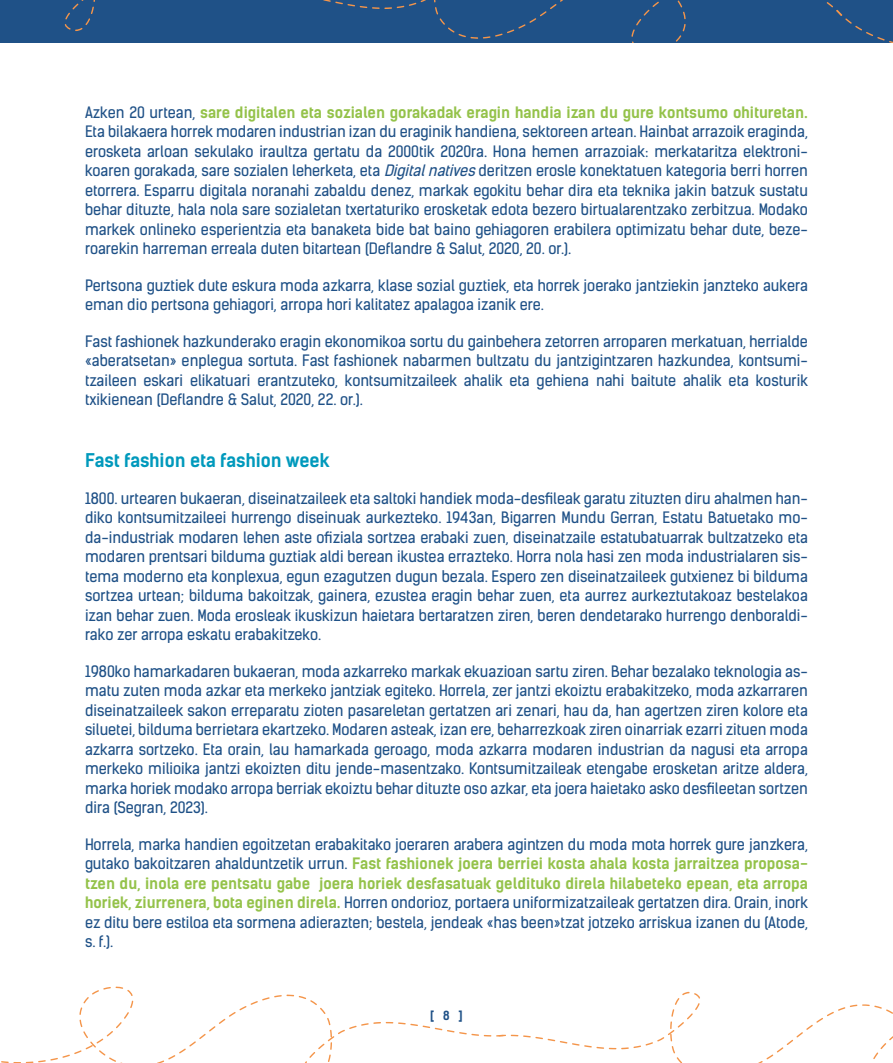
<style>
.page{position:relative;width:893px;height:1063px;background:#fff}
.page>*{position:absolute;margin:0;border:0;box-sizing:border-box;transform-origin:0 0}
.t1{font:700 18px "Kelson Sans";color:#0099bc}
.t2{font:15px/19.5px "Kelson Sans";color:#1f5187;text-align:justify}
.t3{font:700 12px "Kelson Sans";color:#1f5187}
.s1{font-weight:700;color:#94c24a}
.s2{font-family:"Minion Pro";font-weight:700;color:#94c24a}
.s3{font-family:"Minion Pro"}
.s4{font-style:italic}
</style>
<div class="page">
<div style="left:0;top:0;width:893px;height:43px;background:#1f5187"></div>
<svg style="left:1px;top:987px;width:497px;height:76px"></svg>
<svg style="left:498px;top:992px;width:395px;height:71px"></svg>
<p class="t2" style="left:85px;top:102px;width:724px">Azken 20 urtean, <span class="s1">sare digitalen eta sozialen gorakadak eragin handia izan du gure kontsumo ohituretan</span><span class="s2">.<br></span>Eta bilakaera horrek modaren industrian izan du eraginik handiena, sektoreen artean. Hainbat arrazoik eraginda, erosketa arloan sekulako iraultza gertatu da 2000tik 2020ra. Hona hemen arrazoiak<span class="s3">:</span> merkataritza elektroni&shy;koaren gorakada, sare sozialen leherketa, eta <span class="s4">Digitalnatives</span>deritzen erosle konektatuen kategoria berri horren etorrera. Esparru digitala noranahi zabaldu denez, markak egokitu behar dira eta teknika jakin batzuk sustatu behar dituzte, hala nola sare sozialetan txertaturiko erosketak edota bezero birtualarentzako zerbitzua. Modako markek onlineko esperientzia eta banaketa bide bat baino gehiagoren erabilera optimizatu behar dute, beze&shy;roarekin harreman erreala duten bitartean (Deflandre &amp; Salut, 2020, 20. or.).</p>
<p class="t2" style="left:85px;top:275px;width:724px">Pertsona guztiek dute eskura moda azkarra, klase sozial guztiek, eta horrek joerako jantziekin janzteko aukera eman dio pertsona gehiagori, arropa hori kalitatez apalagoa izanik ere.</p>
<p class="t2" style="left:85px;top:331px;width:724px;text-align:left">Fast fashionek hazkunderako eragin ekonomikoa sortu du gainbehera zetorren arroparen merkatuan, herrialde «aberatsetan» enplegua sortuta. Fast fashionek nabarmen bultzatu du jantzigintzaren hazkundea, kontsumi&shy;tzaileen eskari elikatuari erantzuteko, kontsumitzaileek ahalik eta gehiena nahi baitute ahalik eta kosturik txikienean (Deflandre &amp; Salut, 2020, 22. or.).</p>
<p class="t1" style="left:85px;top:449px;width:246px">Fast fashion eta fashion week</p>
<p class="t2" style="left:85px;top:488px;width:724px">1800. urtearen bukaeran, diseinatzaileek eta saltoki handiek moda-desfileak garatu zituzten diru ahalmen han&shy;diko kontsumitzaileei hurrengo diseinuak aurkezteko. 1943an, Bigarren Mundu Gerran, Estatu Batuetako mo&shy;da-industriak modaren lehen aste ofiziala sortzea erabaki zuen, diseinatzaile estatubatuarrak bultzatzeko eta modaren prentsari bilduma guztiak aldi berean ikustea errazteko. Horra nola hasi zen moda industrialaren sis&shy;tema moderno eta konplexua, egun ezagutzen dugun bezala. Espero zen diseinatzaileek gutxienez bi bilduma sortzea urtean; bilduma bakoitzak, gainera, ezustea eragin behar zuen, eta aurrez aurkeztutakoaz bestelakoa izan behar zuen. Moda erosleak ikuskizun haietara bertaratzen ziren, beren dendetarako hurrengo denboraldi&shy;rako zer arropa eskatu erabakitzeko.</p>
<p class="t2" style="left:85px;top:661px;width:724px">1980ko hamarkadaren bukaeran, moda azkarreko markak ekuazioan sartu ziren. Behar bezalako teknologia as&shy;matu zuten moda azkar eta merkeko jantziak egiteko. Horrela, zer jantzi ekoiztu erabakitzeko, moda azkarraren diseinatzaileek sakon erreparatu zioten pasareletan gertatzen ari zenari, hau da, han agertzen ziren kolore eta siluetei, bilduma berrietara ekartzeko. Modaren asteak, izan ere, beharrezkoak ziren oinarriak ezarri zituen moda azkarra sortzeko. Eta orain, lau hamarkada geroago, moda azkarra modaren industrian da nagusi eta arropa merkeko milioika jantzi ekoizten ditu jende-masentzako. Kontsumitzaileak etengabe erosketan aritze aldera, marka horiek modako arropa berriak ekoiztu behar dituzte oso azkar, eta joera haietako asko desfileetan sortzen dira (Segran, 2023).</p>
<p class="t2" style="left:85px;top:834px;width:725px;text-align:left">Horrela, marka handien egoitzetan erabakitako joeraren arabera agintzen du moda mota horrek gure janzkera, gutako bakoitzaren ahalduntzetik urrun. <span class="s1">Fast fashionek joera berriei kosta ahala kosta jarraitzea proposa&shy;tzen du, inola ere pentsatu gabe joera horiek desfasatuak geldituko direla hilabeteko epean, eta arropa horiek, ziurrenera, bota eginen direla</span><span class="s2">.</span> Horren ondorioz, portaera uniformizatzaileak gertatzen dira. Orain, inork ez ditu bere estiloa eta sormena adierazten; bestela, jendeak «has been»tzat jotzeko arriskua izanen du (Atode, s. f.).</p>
<p class="t3" style="left:430px;top:1008px;width:6px">[</p>
<p class="t3" style="left:458px;top:1008px;width:6px">]</p>
<p class="t3" style="left:443px;top:1008px;width:8px">8</p>
</div>
